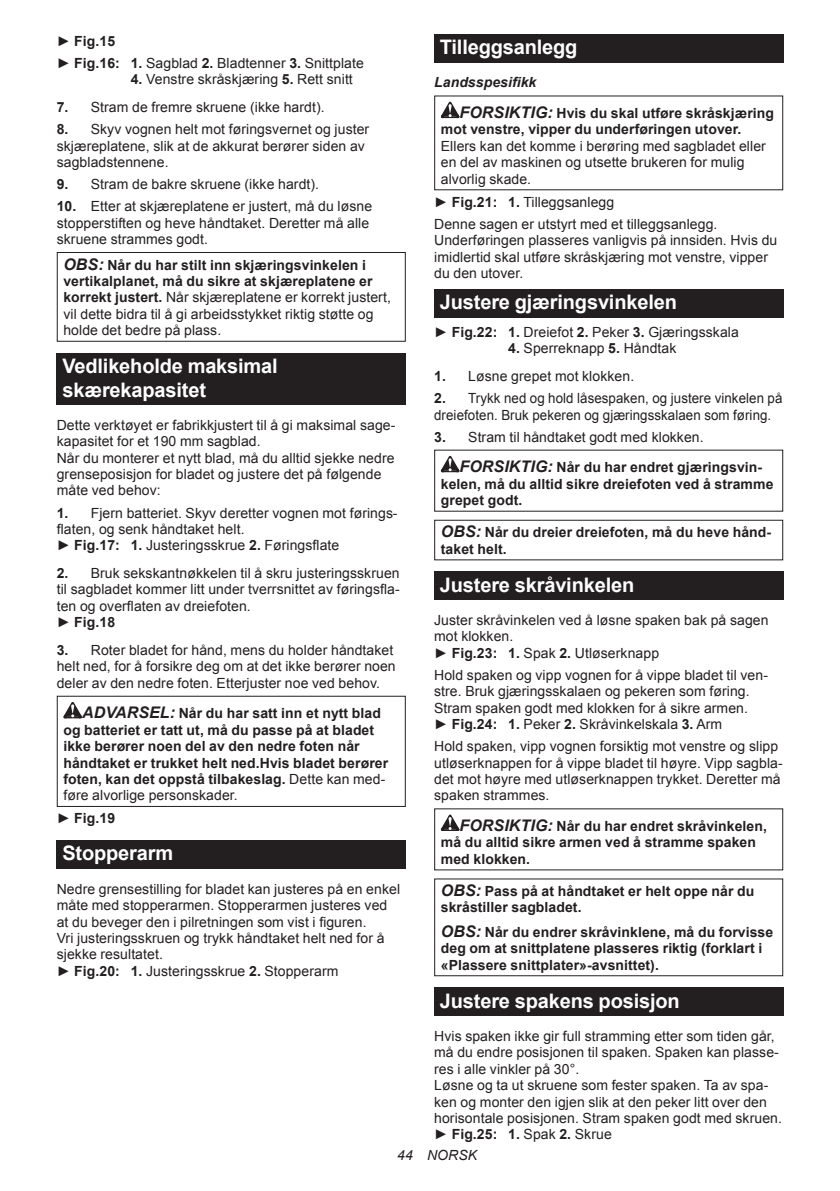
<style>
.page{position:relative;width:840px;height:1191px;background:#fff}
.page>*{position:absolute;margin:0;border:0;box-sizing:border-box;transform-origin:0 0}
.t1{font:700 20px/23.4px "Arial";letter-spacing:-.01em;color:#fff}
.t2{font:14px/16.4px "Arial";letter-spacing:.005em;color:#231f20}
.t3{font:700 14px/16.4px "Arial";letter-spacing:.005em;color:#231f20}
.t4{font:14px/16.4px "Arial";letter-spacing:.005em;color:#231f20;scale:.95 1}
.t5{font:italic 14px "Arial";letter-spacing:.005em;color:#231f20}
.s1{font-weight:700}
.s2{font-weight:700;font-style:italic;font-size:16px}
.s3{font-style:italic;font-size:16px}
.s4{font-weight:400}
.s5{font-style:italic}
</style>
<div class="page">
<div style="left:57px;top:252px;width:348px;height:90px;border:1px solid #231f20"></div>
<div style="left:57px;top:353px;width:348px;height:52px;background:#231f20"></div>
<svg style="left:63px;top:702px;width:19px;height:16px"></svg>
<div style="left:57px;top:695px;width:348px;height:112px;border:1px solid #231f20"></div>
<div style="left:57px;top:840px;width:348px;height:29px;background:#231f20"></div>
<div style="left:434px;top:34px;width:348px;height:29px;background:#231f20"></div>
<svg style="left:440px;top:102px;width:19px;height:16px"></svg>
<div style="left:434px;top:289px;width:348px;height:29px;background:#231f20"></div>
<svg style="left:440px;top:456px;width:19px;height:16px"></svg>
<div style="left:434px;top:520px;width:348px;height:40px;border:1px solid #231f20"></div>
<div style="left:434px;top:571px;width:348px;height:29px;background:#231f20"></div>
<svg style="left:440px;top:814px;width:19px;height:17px"></svg>
<div style="left:434px;top:878px;width:348px;height:98px;border:1px solid #231f20"></div>
<div style="left:434px;top:987px;width:348px;height:29px;background:#231f20"></div>
<p class="t2" style="left:57px;top:30px;width:308px;line-height:22px">► <span class="s1">Fig.15<br></span>► <span class="s1">Fig.16: 1.</span> Sagblad <span class="s1">2.</span> Bladtenner <span class="s1">3.</span> Snittplate</p>
<p class="t2" style="left:131px;top:71px;width:223px"><span class="s1">4.</span> Venstre skråskjæring <span class="s1">5.</span> Rett snitt</p>
<p class="t2" style="left:57px;top:99px;width:269px"><span class="s1">7.</span> Stram de fremre skruene (ikke hardt).</p>
<p class="t2" style="left:57px;top:121px;width:314px"><span class="s1">8.</span> Skyv vognen helt mot føringsvernet og juster skjæreplatene, slik at de akkurat berører siden av sagbladstennene.</p>
<p class="t2" style="left:57px;top:176px;width:264px"><span class="s1">9.</span> Stram de bakre skruene (ikke hardt).</p>
<p class="t2" style="left:57px;top:198px;width:317px"><span class="s1">10.</span> Etter at skjæreplatene er justert, må du løsne stopperstiften og heve håndtaket. Deretter må alle skruene strammes godt.</p>
<p class="t2" style="left:63px;top:256px;width:329px"><span class="s2">OBS:</span> <span class="s1">Når du har stilt inn skjæringsvinkelen i vertikalplanet, må du sikre at skjæreplatene er korrekt justert.</span> Når skjæreplatene er korrekt justert, vil dette bidra til å gi arbeidsstykket riktig støtte og holde det bedre på plass.</p>
<h1 class="t1" style="left:62px;top:356px;width:217px">Vedlikeholde maksimal skærekapasitet</h1>
<p class="t2" style="left:57px;top:417px;width:340px">Dette verktøyet er fabrikkjustert til å gi maksimal sage&shy;kapasitet for et 190 mm sagblad.<br>Når du monterer et nytt blad, må du alltid sjekke nedre grenseposisjon for bladet og justere det på følgende måte ved behov:</p>
<p class="t2" style="left:57px;top:504px;width:342px"><span class="s1">1.</span> Fjern batteriet. Skyv deretter vognen mot førings&shy;flaten, og senk håndtaket helt.<br>► <span class="s1">Fig.17: 1.</span> Justeringsskrue <span class="s1">2.</span> Føringsflate</p>
<p class="t2" style="left:57px;top:565px;width:344px"><span class="s1">2.</span> Bruk sekskantnøkkelen til å skru justeringsskruen til sagbladet kommer litt under tverrsnittet av føringsfla&shy;ten og overflaten av dreiefoten.<br>► <span class="s1">Fig.18</span></p>
<p class="t2" style="left:57px;top:642px;width:340px"><span class="s1">3.</span> Roter bladet for hånd, mens du holder håndtaket helt ned, for å forsikre deg om at det ikke berører noen deler av den nedre foten. Etterjuster noe ved behov.</p>
<p class="t3" style="left:63px;top:706px;width:326px;text-indent:19px"><span class="s3">ADVARSEL:</span> Når du har satt inn et nytt blad og batteriet er tatt ut, må du passe på at bladet ikke berører noen del av den nedre foten når håndtaket er trukket helt ned.Hvis bladet berører foten, kan det oppstå tilbakeslag. <span class="s4">Dette kan med&shy;føre alvorlige personskader.</span></p>
<p class="t3" style="left:57px;top:811px;width:60px"><span class="s4">►</span> Fig.19</p>
<h1 class="t1" style="left:62px;top:843px;width:112px">Stopperarm</h1>
<p class="t2" style="left:57px;top:880px;width:344px">Nedre grensestilling for bladet kan justeres på en enkel måte med stopperarmen. Stopperarmen justeres ved at du beveger den i pilretningen som vist i figuren.<br>Vri justeringsskruen og trykk håndtaket helt ned for å sjekke resultatet.<br>► <span class="s1">Fig.20: 1.</span> Justeringsskrue <span class="s1">2.</span> Stopperarm</p>
<h1 class="t1" style="left:439px;top:37px;width:139px">Tilleggsanlegg</h1>
<p class="t3" style="left:459px;top:68px;width:316px;line-height:30.6px;text-indent:-25px"><span class="s5">Landsspesifikk<br></span><span class="s3">FORSIKTIG:</span> Hvis du skal utføre skråskjæring</p>
<p class="t3" style="left:440px;top:122px;width:302px">mot venstre, vipper du underføringen utover.</p>
<p class="t2" style="left:440px;top:139px;width:326px">Ellers kan det komme i berøring med sagbladet eller en del av maskinen og utsette brukeren for mulig alvorlig skade.</p>
<p class="t2" style="left:434px;top:191px;width:284px;line-height:22px">► <span class="s1">Fig.21: 1.</span> Tilleggsanlegg<br>Denne sagen er utstyrt med et tilleggsanlegg.</p>
<p class="t2" style="left:434px;top:232px;width:344px">Underføringen plasseres vanligvis på innsiden. Hvis du imidlertid skal utføre skråskjæring mot venstre, vipper du den utover.</p>
<h1 class="t1" style="left:439px;top:292px;width:238px">Justere gjæringsvinkelen</h1>
<p class="t2" style="left:434px;top:324px;width:306px">► <span class="s1">Fig.22: 1.</span> Dreiefot <span class="s1">2.</span> Peker <span class="s1">3.</span> Gjæringsskala</p>
<p class="t2" style="left:508px;top:340px;width:170px"><span class="s1">4.</span> Sperreknapp <span class="s1">5.</span> Håndtak</p>
<p class="t2" style="left:434px;top:369px;width:201px"><span class="s1">1.</span> Løsne grepet mot klokken.</p>
<p class="t4" style="left:434px;top:390px;width:368px"><span class="s1">2.</span> Trykk ned og hold låsespaken, og justere vinkelen på dreiefoten. Bruk pekeren og gjæringsskalaen som føring.</p>
<p class="t2" style="left:459px;top:421px;width:304px;line-height:30.6px;text-indent:-25px"><span class="s1">3.</span> Stram til håndtaket godt med klokken.<br><span class="s2">FORSIKTIG:</span> <span class="s1">Når du har endret gjæringsvin-</span></p>
<p class="t3" style="left:440px;top:476px;width:334px">kelen, må du alltid sikre dreiefoten ved å stramme grepet godt.</p>
<p class="t3" style="left:440px;top:525px;width:331px"><span class="s3">OBS:</span> Når du dreier dreiefoten, må du heve hånd&shy;taket helt.</p>
<h1 class="t1" style="left:439px;top:574px;width:196px">Justere skråvinkelen</h1>
<p class="t2" style="left:434px;top:612px;width:336px">Juster skråvinkelen ved å løsne spaken bak på sagen mot klokken.<br>► <span class="s1">Fig.23: 1.</span> Spak <span class="s1">2.</span> Utløserknapp</p>
<p class="t2" style="left:434px;top:667px;width:335px">Hold spaken og vipp vognen for å vippe bladet til ven&shy;stre. Bruk gjæringsskalaen og pekeren som føring.<br>Stram spaken godt med klokken for å sikre armen.<br>► <span class="s1">Fig.24: 1.</span> Peker <span class="s1">2.</span> Skråvinkelskala <span class="s1">3.</span> Arm</p>
<p class="t2" style="left:434px;top:739px;width:350px">Hold spaken, vipp vognen forsiktig mot venstre og slipp utløserknappen for å vippe bladet til høyre. Vipp sagbla&shy;det mot høyre med utløserknappen trykket. Deretter må spaken strammes.</p>
<p class="t3" style="left:440px;top:819px;width:327px;text-indent:19px"><span class="s3">FORSIKTIG:</span> Når du har endret skråvinkelen, må du alltid sikre armen ved å stramme spaken med klokken.</p>
<p class="t3" style="left:440px;top:884px;width:315px"><span class="s3">OBS:</span> Pass på at håndtaket er helt oppe når du skråstiller sagbladet.</p>
<p class="t3" style="left:440px;top:924px;width:334px"><span class="s3">OBS:</span> Når du endrer skråvinklene, må du forvisse deg om at snittplatene plasseres riktig (forklart i «Plassere snittplater»-avsnittet).</p>
<h1 class="t1" style="left:439px;top:990px;width:241px">Justere spakens posisjon</h1>
<p class="t2" style="left:434px;top:1028px;width:349px">Hvis spaken ikke gir full stramming etter som tiden går, må du endre posisjonen til spaken. Spaken kan plasse&shy;res i alle vinkler på 30°.<br>Løsne og ta ut skruene som fester spaken. Ta av spa&shy;ken og monter den igjen slik at den peker litt over den horisontale posisjonen. Stram spaken godt med skruen. ► <span class="s1">Fig.25: 1.</span> Spak <span class="s1">2.</span> Skrue</p>
<p class="t5" style="left:397px;top:1147px;width:81px">44 NORSK</p>
</div>
